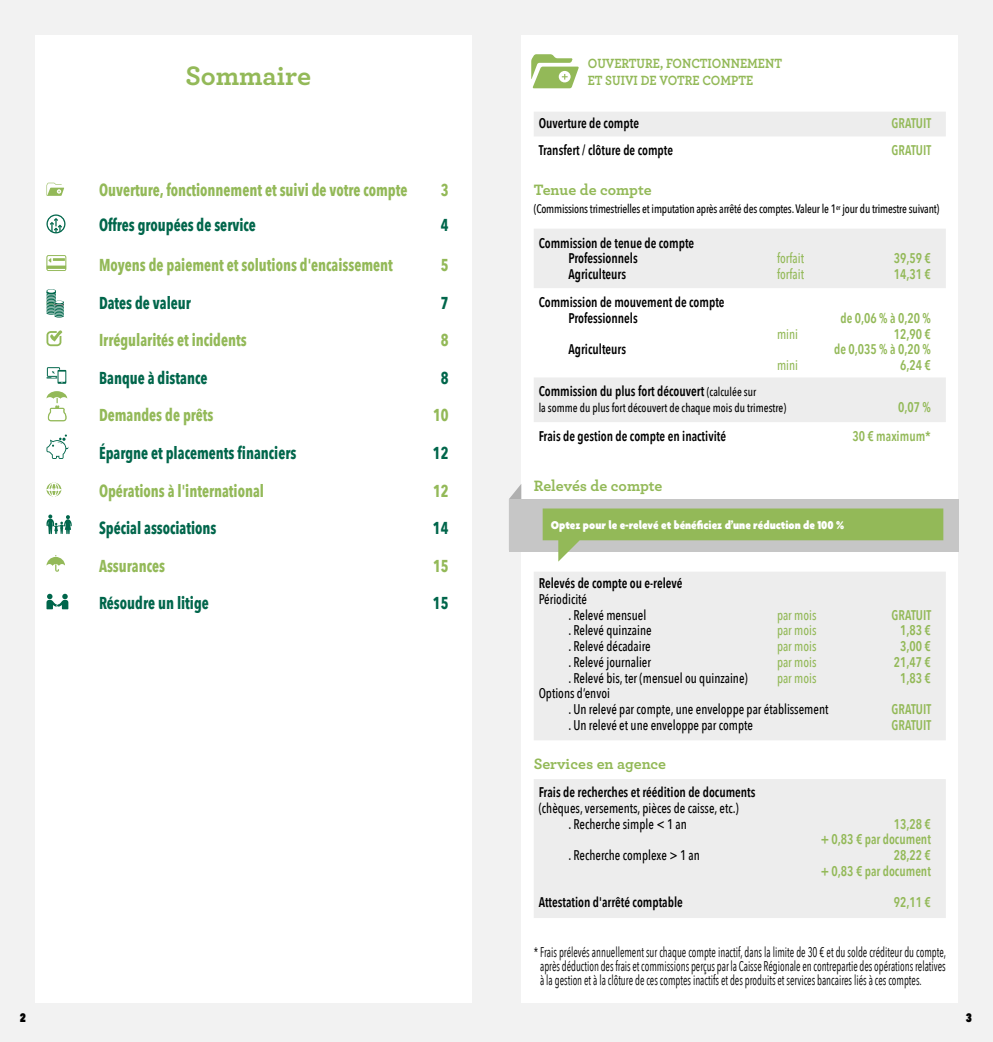
<style>
.page{position:relative;width:993px;height:1042px;background:#fff}
.page>*{position:absolute;margin:0;border:0;box-sizing:border-box;transform-origin:0 0}
.t1{font:700 28px "Archer";color:#93b958}
.t2{font:700 17.15px "Avenir Next Condensed";color:#93b958;scale:.86 1}
.t3{font:700 17.15px "Avenir Next Condensed";color:#00664b;scale:.86 1}
.t4{font:700 15.75px "Archer";color:#93b958}
.t5{font:600 14px/15.8px "Avenir Next Condensed";color:#000;scale:.9 1}
.t6{font:500 14px/15.8px "Avenir Next Condensed";color:#000;scale:.9 1}
.t7{font:14px/14px "Avenir Next Condensed";color:#000;text-align:justify;scale:.75 1}
.t8{font:600 14px/15.8px "Avenir Next Condensed";color:#93b958;scale:.9 1}
.t9{font:500 14px "Avenir Next Condensed";color:#93b958;scale:.9 1}
.t10{font:700 14px/16.6px "Archer";color:#93b958;scale:.89 1}
.t11{font:500 12.25px "Avenir Next Condensed";letter-spacing:-.015em;color:#000;scale:.9 1}
.t12{font:900 12.25px "Agenda";color:#fff;scale:.9 1}
.t13{font:800 12.25px "Avenir Next Condensed";color:#000;scale:.9 1}
.s1{font-weight:500;font-size:12.25px}
</style>
<div class="page">
<div style="left:0;top:0;width:992px;height:1042px;background:#f2f2f2"></div>
<div style="left:35px;top:35px;width:436px;height:967px;background:#fff"></div>
<svg style="left:46px;top:183px;width:18px;height:13px"></svg>
<svg style="left:46px;top:214px;width:19px;height:19px"></svg>
<svg style="left:46px;top:255px;width:20px;height:16px"></svg>
<svg style="left:46px;top:330px;width:16px;height:16px"></svg>
<svg style="left:46px;top:367px;width:20px;height:17px"></svg>
<svg style="left:46px;top:391px;width:21px;height:30px"></svg>
<svg style="left:46px;top:434px;width:23px;height:25px"></svg>
<svg style="left:46px;top:482px;width:16px;height:14px"></svg>
<svg style="left:46px;top:514px;width:26px;height:20px"></svg>
<svg style="left:46px;top:555px;width:19px;height:17px"></svg>
<svg style="left:46px;top:594px;width:22px;height:15px"></svg>
<div style="left:521px;top:35px;width:436px;height:967px;background:#fff"></div>
<svg style="left:531px;top:54px;width:47px;height:34px"></svg>
<div style="left:534px;top:112px;width:411px;height:24px;background:#ededed"></div>
<div style="left:534px;top:572px;width:411px;height:168px;background:#ededed"></div>
<div style="left:534px;top:779px;width:411px;height:139px;background:#ededed"></div>
<svg style="left:534px;top:229px;width:411px;height:193px;fill:#ededed"></svg>
<svg style="left:509px;top:484px;width:12px;height:15px"></svg>
<div style="left:508px;top:499px;width:450px;height:53px;background:#c6c6c6"></div>
<svg style="left:542px;top:508px;width:401px;height:54px"></svg>
<svg style="left:46px;top:289px;width:18px;height:29px"></svg>
<h1 class="t1" style="left:185px;top:53px;width:127px">Sommaire</h1>
<p class="t10" style="left:587px;top:54px;width:220px">OUVERTURE, FONCTIONNEMENT<br>ET SUIVI DE VOTRE COMPTE</p>
<p class="t5" style="left:538px;top:115px;width:113px">Ouverture de compte</p>
<p class="t8" style="left:891px;top:115px;width:45px">GRATUIT</p>
<p class="t5" style="left:538px;top:142px;width:151px">Transfert / clôture de compte</p>
<p class="t8" style="left:891px;top:142px;width:45px">GRATUIT</p>
<p class="t4" style="left:533px;top:177px;width:119px">Tenue de compte</p>
<p class="t2" style="left:99px;top:179px;width:360px">Ouverture, fonctionnement et suivi de votre compte</p>
<p class="t2" style="left:440px;top:179px;width:11px">3</p>
<p class="t3" style="left:99px;top:214px;width:184px">Offres groupées de service</p>
<p class="t3" style="left:440px;top:214px;width:11px">4</p>
<p class="t2" style="left:99px;top:254px;width:343px">Moyens de paiement et solutions d'encaissement</p>
<p class="t2" style="left:440px;top:254px;width:11px">5</p>
<p class="t3" style="left:99px;top:292px;width:108px">Dates de valeur</p>
<p class="t3" style="left:440px;top:292px;width:11px">7</p>
<p class="t2" style="left:99px;top:330px;width:173px">Irrégularités et incidents</p>
<p class="t2" style="left:440px;top:330px;width:11px">8</p>
<p class="t3" style="left:99px;top:367px;width:127px">Banque à distance</p>
<p class="t3" style="left:440px;top:367px;width:11px">8</p>
<p class="t2" style="left:99px;top:405px;width:134px">Demandes de prêts</p>
<p class="t2" style="left:433px;top:405px;width:20px">10</p>
<p class="t3" style="left:99px;top:442px;width:231px">Épargne et placements financiers</p>
<p class="t3" style="left:433px;top:442px;width:20px">12</p>
<p class="t2" style="left:99px;top:480px;width:193px">Opérations à l'international</p>
<p class="t2" style="left:433px;top:480px;width:20px">12</p>
<p class="t3" style="left:99px;top:517px;width:138px">Spécial associations</p>
<p class="t3" style="left:433px;top:517px;width:20px">14</p>
<p class="t2" style="left:99px;top:555px;width:78px">Assurances</p>
<p class="t2" style="left:433px;top:555px;width:20px">15</p>
<p class="t3" style="left:99px;top:593px;width:129px">Résoudre un litige</p>
<p class="t3" style="left:433px;top:593px;width:20px">15</p>
<p class="t11" style="left:533px;top:201px;width:452px">(Commissions trimestrielles et imputation après arrêté des comptes. Valeur le 1<sup>er</sup> jour du trimestre suivant)</p>
<p class="t5" style="left:568px;top:234px;width:141px;text-indent:-30px">Commission de tenue de compte<br>Professionnels</p>
<p class="t9" style="left:776px;top:250px;width:32px">forfait</p>
<p class="t8" style="left:893px;top:250px;width:43px">39,59 €<br>14,31 €</p>
<p class="t5" style="left:568px;top:266px;width:66px">Agriculteurs</p>
<p class="t9" style="left:776px;top:266px;width:32px">forfait</p>
<p class="t5" style="left:568px;top:294px;width:175px;text-indent:-30px">Commission de mouvement de compte<br>Professionnels</p>
<p class="t8" style="left:833px;top:310px;width:109px;text-align:right">de 0,06 % à 0,20 %<br>12,90 €<br>de 0,035 % à 0,20 %<br>6,24 €</p>
<p class="t9" style="left:776px;top:325px;width:25px">mini</p>
<p class="t5" style="left:568px;top:341px;width:66px">Agriculteurs</p>
<p class="t9" style="left:776px;top:357px;width:25px">mini</p>
<p class="t5" style="left:538px;top:383px;width:243px">Commission du plus fort découvert <span class="s1">(calculée sur</span></p>
<p class="t11" style="left:538px;top:400px;width:276px">la somme du plus fort découvert de chaque mois du trimestre)</p>
<p class="t8" style="left:897px;top:399px;width:38px">0,07 %</p>
<p class="t5" style="left:538px;top:428px;width:209px">Frais de gestion de compte en inactivité</p>
<p class="t8" style="left:852px;top:428px;width:89px">30 € maximum*</p>
<p class="t4" style="left:533px;top:473px;width:130px">Relevés de compte</p>
<p class="t12" style="left:550px;top:517px;width:327px">Optez pour le e-relevé et bénéficiez d’une réduction de 100 %</p>
<p class="t5" style="left:538px;top:575px;width:161px">Relevés de compte ou e-relevé</p>
<p class="t6" style="left:568px;top:591px;width:88px;text-indent:-30px">Périodicité<br>. Relevé mensuel</p>
<p class="t8" style="left:891px;top:606px;width:45px;text-align:center">GRATUIT<br>1,83 €<br>3,00 €<br>21,47 €<br>1,83 €</p>
<p class="t8" style="left:891px;top:701px;width:45px">GRATUIT<br>GRATUIT</p>
<p class="t9" style="left:776px;top:606px;width:45px">par mois</p>
<p class="t6" style="left:568px;top:622px;width:94px">. Relevé quinzaine</p>
<p class="t9" style="left:776px;top:622px;width:45px">par mois</p>
<p class="t6" style="left:568px;top:638px;width:93px">. Relevé décadaire</p>
<p class="t9" style="left:776px;top:638px;width:45px">par mois</p>
<p class="t6" style="left:568px;top:654px;width:93px">. Relevé journalier</p>
<p class="t9" style="left:776px;top:653px;width:45px">par mois</p>
<p class="t6" style="left:568px;top:670px;width:201px">. Relevé bis, ter (mensuel ou quinzaine)</p>
<p class="t9" style="left:776px;top:669px;width:45px">par mois</p>
<p class="t6" style="left:568px;top:685px;width:290px;text-indent:-30px">Options d’envoi<br>. Un relevé par compte, une enveloppe par établissement . Un relevé et une enveloppe par compte</p>
<p class="t4" style="left:533px;top:751px;width:134px">Services en agence</p>
<p class="t5" style="left:538px;top:784px;width:242px">Frais de recherches et réédition de documents</p>
<p class="t6" style="left:568px;top:800px;width:191px;text-indent:-30px">(chèques, versements, pièces de caisse, etc.) . Recherche simple &lt; 1 an</p>
<p class="t6" style="left:568px;top:847px;width:147px">. Recherche complexe &gt; 1 an</p>
<p class="t5" style="left:538px;top:894px;width:162px">Attestation d'arrêté comptable</p>
<p class="t8" style="left:820px;top:815px;width:124px;text-align:right">13,28 €<br>+ 0,83 € par document<br>28,22 €<br>+ 0,83 € par document</p>
<p class="t8" style="left:893px;top:894px;width:43px">92,11 €</p>
<p class="t7" style="left:540px;top:944px;width:542px;text-indent:-6px">* Frais prélevés annuellement sur chaque compte inactif, dans la limite de 30 € et du solde créditeur du compte, après déduction des frais et commissions perçus par la Caisse Régionale en contrepartie des opérations relatives à la gestion et à la clôture de ces comptes inactifs et des produits et services bancaires liés à ces comptes.</p>
<p class="t13" style="left:20px;top:1010px;width:8px">2</p>
<p class="t13" style="left:965px;top:1010px;width:8px">3</p>
</div>
